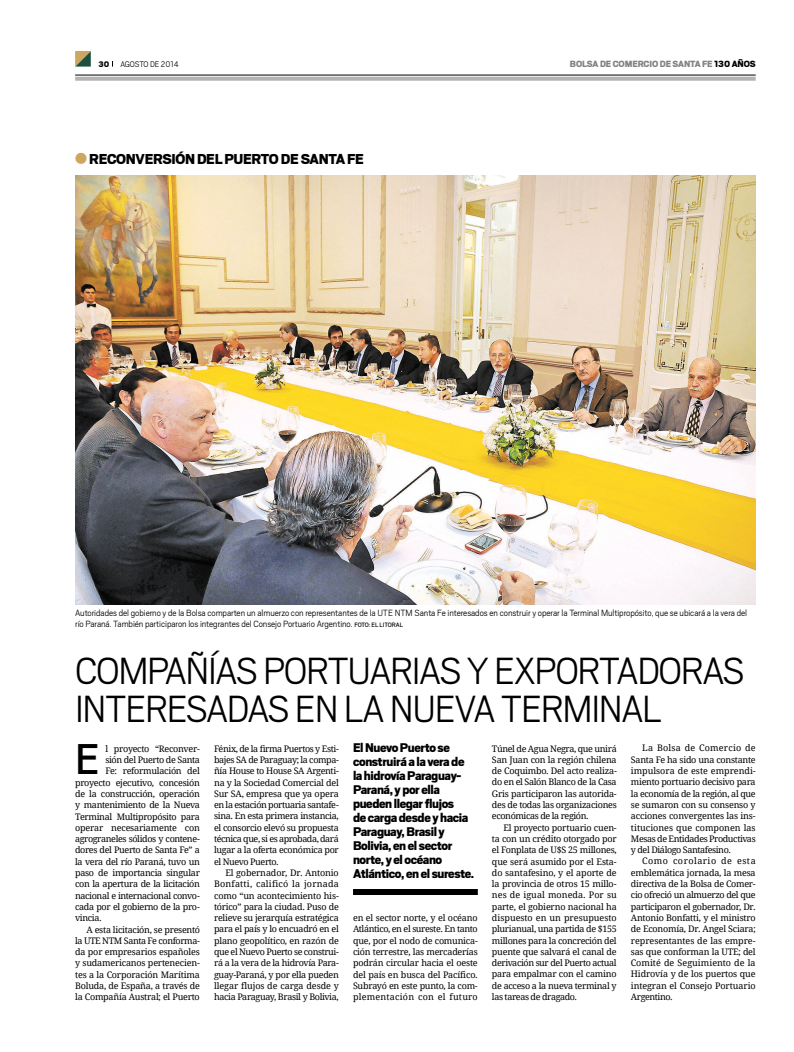
<style>
.page{position:relative;width:794px;height:1052px;background:#fff}
.page>*{position:absolute;margin:0;border:0;box-sizing:border-box;transform-origin:0 0}
.t1{font:47.8px "Scout";color:#000}
.t2{font:300 42px/38px "Scout";letter-spacing:-.03em;color:#000}
.t3{font:900 16px "Scout";letter-spacing:-.02em;color:#000}
.t4{font:900 14px/14px "Scout";letter-spacing:-.03em;color:#000}
.t5{font:300 10px/11.3px "Scout";letter-spacing:-.005em;color:#000}
.t6{font:900 10px "Scout";letter-spacing:-.01em;color:#828282}
.t7{font:9px/11.3px "Droid Serif";letter-spacing:-.03em;color:#000;text-align:justify}
.t8{font:9px "Droid Serif";letter-spacing:-.01em;color:#000}
.t9{font:9px "Droid Serif";color:#000}
.t10{font:9px "Droid Serif";letter-spacing:-.005em;color:#000}
.t11{font:9px "Droid Serif";letter-spacing:.005em;color:#000}
.t12{font:9px "Droid Serif";letter-spacing:-.05em;color:#000}
.t13{font:9px "Droid Serif";letter-spacing:.02em;color:#000}
.t14{font:9px "Droid Serif";letter-spacing:.025em;color:#000}
.t15{font:9px "Droid Serif";letter-spacing:.055em;color:#000}
.t16{font:300 9px "Scout";letter-spacing:-.015em;color:#000}
.t17{font:900 9px "Scout";color:#000}
.s1{color:#000}
.s2{font-weight:400;font-size:7px}
</style>
<div class="page">
<svg style="left:75px;top:77px;width:680px;height:4px;background:#b9b9b9"></svg>
<hr style="left:75px;top:75px;width:680px;height:1px;background:#000">
<svg style="left:75px;top:51px;width:16px;height:16px"></svg>
<img style="left:75px;top:175px;width:680px;height:430px">
<div style="left:353px;top:889px;width:125px;height:6px;background:#000"></div>
<p class="t17" style="left:99px;top:58px;width:12px">30</p>
<p class="t16" style="left:120px;top:58px;width:60px">agosto de 2014</p>
<p class="t6" style="left:570px;top:57px;width:187px">bolsa de comercio de santa fe <span class="s1">130 años</span></p>
<p class="t3" style="left:89px;top:149px;width:276px">reconversión del puerto de santa fe</p>
<p class="t5" style="left:75px;top:607px;width:673px">Autoridades del gobierno y de la Bolsa comparten un almuerzo con representantes de la UTE NTM Santa Fe interesados en construir y operar la Terminal Multipropósito, que se ubicará a la vera del río Paraná. También participaron los integrantes del Consejo Portuario Argentino. <span class="s2">FOTO: EL LITORAL</span></p>
<p class="t2" style="left:75px;top:649px;width:671px">Compañías portuarias y exportadoras interesadas en la nu eva termin</p>
<p class="t2" style="left:621px;top:687px;width:30px">al</p>
<p class="t1" style="left:75px;top:728px;width:26px">E</p>
<p class="t7" style="left:105px;top:743px;width:96px">l proyecto “Reconver-</p>
<p class="t7" style="left:105px;top:754px;width:96px">sión del Puerto de Santa</p>
<p class="t7" style="left:105px;top:765px;width:96px">Fe: reformulación del</p>
<p class="t7" style="left:75px;top:777px;width:126px">proyecto ejecutivo, concesión</p>
<p class="t7" style="left:75px;top:788px;width:126px">de la construcción, operación</p>
<p class="t7" style="left:75px;top:799px;width:126px">y mantenimiento de la Nueva</p>
<p class="t7" style="left:75px;top:810px;width:126px">Terminal Multipropósito para</p>
<p class="t7" style="left:75px;top:822px;width:126px">operar necesariamente con</p>
<p class="t7" style="left:75px;top:833px;width:126px">agrograneles sólidos y contene-</p>
<p class="t7" style="left:75px;top:844px;width:126px">dores del Puerto de Santa Fe” a</p>
<p class="t7" style="left:75px;top:856px;width:126px">la vera del río Paraná, tuvo un</p>
<p class="t7" style="left:75px;top:867px;width:126px">paso de importancia singular</p>
<p class="t7" style="left:75px;top:878px;width:126px">con la apertura de la licitación</p>
<p class="t7" style="left:75px;top:890px;width:126px">nacional e internacional convo-</p>
<p class="t7" style="left:75px;top:901px;width:126px">cada por el gobierno de la pro-</p>
<p class="t7" style="left:75px;top:912px;width:28px">vincia.</p>
<p class="t7" style="left:86px;top:923px;width:115px">A esta licitación, se presentó</p>
<p class="t7" style="left:75px;top:935px;width:126px">la UTE NTM Santa Fe conforma-</p>
<p class="t7" style="left:75px;top:946px;width:126px">da por empresarios españoles</p>
<p class="t7" style="left:75px;top:957px;width:126px">y sudamericanos pertenecien-</p>
<p class="t7" style="left:75px;top:969px;width:126px">tes a la Corporación Marítima</p>
<p class="t7" style="left:75px;top:980px;width:126px">Boluda, de España, a través de</p>
<p class="t7" style="left:75px;top:991px;width:126px">la Compañía Austral; el Puerto</p>
<p class="t7" style="left:214px;top:743px;width:126px">Fénix, de la firma Puertos y Esti-</p>
<p class="t7" style="left:214px;top:754px;width:126px">bajes SA de Paraguay; la compa-</p>
<p class="t7" style="left:214px;top:765px;width:126px">ñía House to House SA Argenti-</p>
<p class="t7" style="left:214px;top:776px;width:126px">na y la Sociedad Comercial del</p>
<p class="t7" style="left:214px;top:788px;width:126px">Sur SA, empresa que ya opera</p>
<p class="t7" style="left:214px;top:799px;width:126px">en la estación portuaria santafe-</p>
<p class="t7" style="left:214px;top:810px;width:126px">sina. En esta primera instancia,</p>
<p class="t7" style="left:214px;top:822px;width:126px">el consorcio elevó su propuesta</p>
<p class="t12" style="left:214px;top:833px;width:126px">técnica que, si es aprobada, dará</p>
<p class="t7" style="left:214px;top:844px;width:126px">lugar a la oferta económica por</p>
<p class="t7" style="left:214px;top:856px;width:66px">el Nuevo Puerto.</p>
<p class="t8" style="left:225px;top:867px;width:115px">El gobernador, Dr. Antonio</p>
<p class="t13" style="left:214px;top:878px;width:126px">Bonfatti, calificó la jornada</p>
<p class="t7" style="left:214px;top:889px;width:126px">como “un acontecimiento his-</p>
<p class="t7" style="left:214px;top:901px;width:126px">tórico” para la ciudad. Puso de</p>
<p class="t7" style="left:214px;top:912px;width:126px">relieve su jerarquía estratégica</p>
<p class="t7" style="left:214px;top:923px;width:126px">para el país y lo encuadró en el</p>
<p class="t7" style="left:214px;top:935px;width:126px">plano geopolítico, en razón de</p>
<p class="t7" style="left:214px;top:946px;width:126px">que el Nuevo Puerto se construi-</p>
<p class="t7" style="left:214px;top:957px;width:126px">rá a la vera de la hidrovía Para-</p>
<p class="t7" style="left:214px;top:968px;width:126px">guay-Paraná, y por ella pueden</p>
<p class="t10" style="left:214px;top:980px;width:126px">llegar flujos de carga desde y</p>
<p class="t7" style="left:214px;top:991px;width:126px">hacia Paraguay, Brasil y Bolivia,</p>
<p class="t4" style="left:353px;top:739px;width:123px">El Nuevo Puerto se construirá a la vera de la hidrovía Paraguay-<br>Paraná, y por ella pueden llegar flujos<br>de carga desde y hacia<br>Paraguay, Brasil y<br>Bolivia, en el sector norte, y el océano<br>Atlántico, en el sureste.</p>
<p class="t7" style="left:353px;top:912px;width:126px">en el sector norte, y el océano Atlántico, en el sureste. En tanto que, por el nodo de comunica&shy;ción terrestre, las mercaderías podrán circular hacia el oeste del país en busca del Pacífico.<br>Subrayó en este punto, la com&shy;plementación con el futuro</p>
<p class="t7" style="left:492px;top:742px;width:126px">Túnel de Agua Negra, que unirá</p>
<p class="t7" style="left:492px;top:754px;width:126px">San Juan con la región chilena</p>
<p class="t7" style="left:492px;top:765px;width:126px">de Coquimbo. Del acto realiza-</p>
<p class="t7" style="left:492px;top:776px;width:126px">do en el Salón Blanco de la Casa</p>
<p class="t7" style="left:492px;top:788px;width:126px">Gris participaron las autorida-</p>
<p class="t7" style="left:492px;top:799px;width:126px">des de todas las organizaciones</p>
<p class="t7" style="left:492px;top:810px;width:98px">económicas de la región.</p>
<p class="t7" style="left:503px;top:822px;width:115px">El proyecto portuario cuen-</p>
<p class="t7" style="left:492px;top:833px;width:126px">ta con un crédito otorgado por</p>
<p class="t7" style="left:492px;top:844px;width:126px">el Fonplata de U$S 25 millones,</p>
<p class="t7" style="left:492px;top:855px;width:126px">que será asumido por el Esta-</p>
<p class="t8" style="left:492px;top:867px;width:126px">do santafesino, y el aporte de</p>
<p class="t7" style="left:492px;top:878px;width:126px">la provincia de otros 15 millo-</p>
<p class="t11" style="left:492px;top:889px;width:126px">nes de igual moneda. Por su</p>
<p class="t7" style="left:492px;top:901px;width:126px">parte, el gobierno nacional ha</p>
<p class="t9" style="left:492px;top:912px;width:126px">dispuesto en un presupuesto</p>
<p class="t7" style="left:492px;top:923px;width:126px">plurianual, una partida de $155</p>
<p class="t7" style="left:492px;top:934px;width:126px">millones para la concreción del</p>
<p class="t7" style="left:492px;top:946px;width:126px">puente que salvará el canal de</p>
<p class="t7" style="left:492px;top:957px;width:126px">derivación sur del Puerto actual</p>
<p class="t7" style="left:492px;top:968px;width:126px">para empalmar con el camino</p>
<p class="t7" style="left:492px;top:980px;width:126px">de acceso a la nueva terminal y</p>
<p class="t7" style="left:492px;top:991px;width:87px">las tareas de dragado.</p>
<p class="t14" style="left:642px;top:742px;width:115px">La Bolsa de Comercio de</p>
<p class="t7" style="left:631px;top:754px;width:126px">Santa Fe ha sido una constante</p>
<p class="t9" style="left:631px;top:765px;width:126px">impulsora de este emprendi-</p>
<p class="t7" style="left:631px;top:776px;width:126px">miento portuario decisivo para</p>
<p class="t7" style="left:631px;top:788px;width:126px">la economía de la región, al que</p>
<p class="t7" style="left:631px;top:799px;width:126px">se sumaron con su consenso y</p>
<p class="t7" style="left:631px;top:810px;width:126px">acciones convergentes las ins-</p>
<p class="t9" style="left:631px;top:821px;width:126px">tituciones que componen las</p>
<p class="t7" style="left:631px;top:833px;width:126px">Mesas de Entidades Productivas</p>
<p class="t7" style="left:631px;top:844px;width:101px">y del Diálogo Santafesino.</p>
<p class="t15" style="left:642px;top:855px;width:115px">Como corolario de esta</p>
<p class="t7" style="left:631px;top:867px;width:126px">emblemática jornada, la mesa</p>
<p class="t7" style="left:631px;top:878px;width:126px">directiva de la Bolsa de Comer-</p>
<p class="t7" style="left:631px;top:889px;width:126px">cio ofreció un almuerzo del que</p>
<p class="t7" style="left:631px;top:901px;width:126px">participaron el gobernador, Dr.</p>
<p class="t7" style="left:631px;top:912px;width:126px">Antonio Bonfatti, y el ministro</p>
<p class="t7" style="left:631px;top:923px;width:126px">de Economía, Dr. Angel Sciara;</p>
<p class="t10" style="left:631px;top:934px;width:126px">representantes de las empre-</p>
<p class="t7" style="left:631px;top:946px;width:126px">sas que conforman la UTE; del</p>
<p class="t11" style="left:631px;top:957px;width:126px">Comité de Seguimiento de la</p>
<p class="t7" style="left:631px;top:968px;width:126px">Hidrovía y de los puertos que</p>
<p class="t8" style="left:631px;top:980px;width:126px">integran el Consejo Portuario</p>
<p class="t7" style="left:631px;top:991px;width:43px">Argentino.</p>
</div>
